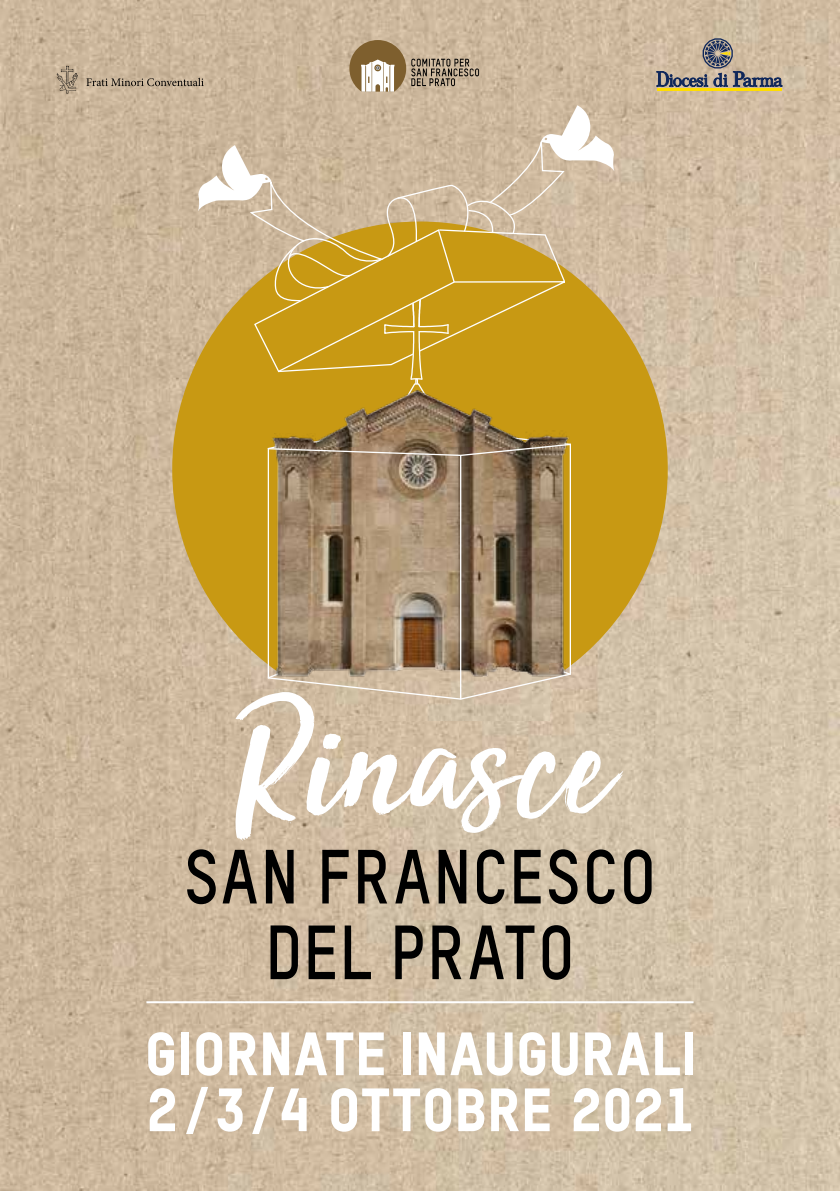
<style>
.page{position:relative;width:840px;height:1191px;background:#fff}
.page>*{position:absolute;margin:0;border:0;box-sizing:border-box;transform-origin:0 0}
.t1{font:166px "Sun Valley";letter-spacing:.01em;color:#fff}
.t2{font:700 75.2px/75.6px "TSTAR";letter-spacing:.03em;color:#000;text-align:center;scale:.88 1}
.t3{font:60px/56px "TSTAR Headline";letter-spacing:-.005em;color:#fff}
</style>
<div class="page">
<img style="left:0;top:0;width:839px;height:1191px">
<svg style="left:172px;top:221px;width:495px;height:451px;background:#cba74c"></svg>
<img style="left:315px;top:700px;width:234px;height:20px">
<div style="left:262px;top:401px;width:315px;height:280px;background:#c89913"></div>
<svg style="left:521px;top:435px;width:51px;height:11px"></svg>
<img style="left:315px;top:401px;width:206px;height:42px">
<img style="left:274px;top:434px;width:41px;height:9px">
<img style="left:525px;top:421px;width:41px;height:22px">
<svg style="left:267px;top:443px;width:304px;height:257px;background:#a69072"></svg>
<svg style="left:266px;top:668px;width:15px;height:11px"></svg>
<img style="left:549px;top:663px;width:16px;height:10px">
<svg style="left:198px;top:105px;width:416px;height:296px;background:#cdad61"></svg>
<svg style="left:57px;top:66px;width:21px;height:28px"></svg>
<svg style="left:86px;top:78px;width:118px;height:8px"></svg>
<hr style="left:656px;top:89px;width:125px;height:2px;background:#fd0">
<svg style="left:656px;top:38px;width:126px;height:49px;background:#a99d91"></svg>
<svg style="left:349px;top:40px;width:130px;height:52px;background:#b09c81"></svg>
<hr style="left:146px;top:1001px;width:547px;height:2px;background:#fff">
<h1 class="t1" style="left:232px;top:625px;width:377px">Rinasce</h1>
<p class="t2" style="left:184px;top:837px;width:537px">SAN FRANCESCO<br>DEL PRATO</p>
<p class="t3" style="left:144px;top:1024px;width:554px">GIORNATE INAUGURALI<br>2/3/4 OTTOBRE 2021</p>
</div>
